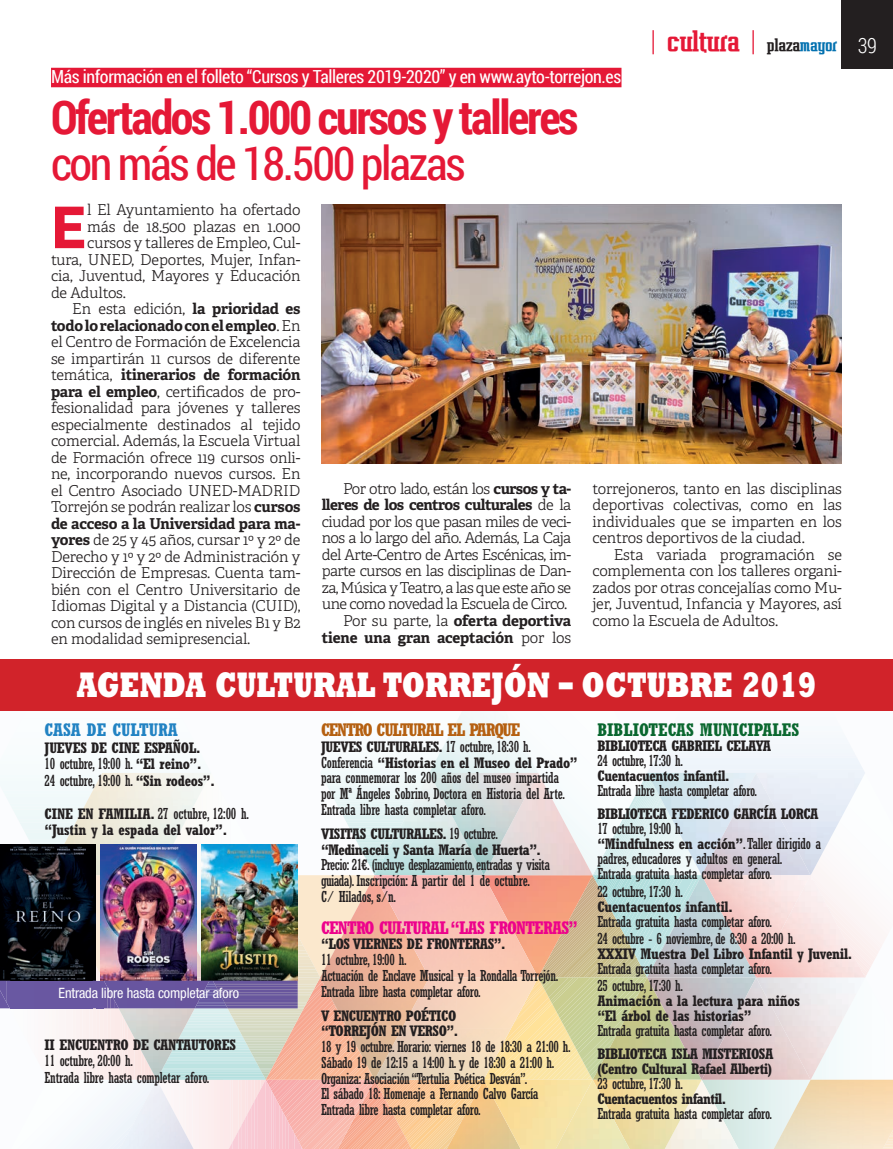
<style>
.page{position:relative;width:893px;height:1149px;background:#fff}
.page>*{position:absolute;margin:0;border:0;box-sizing:border-box;transform-origin:0 0}
.t1{font:800 58.35px "Raleway";color:#e51836}
.t2{font:700 46.5px "Roboto Condensed";letter-spacing:-.05em;color:#e51836}
.t3{font:46.5px "Roboto Condensed";letter-spacing:-.05em;color:#e51836}
.t4{font:800 36px "Rockwell Std";color:#fff;scale:.75 1}
.t5{font:700 27px "Vahika";letter-spacing:-.02em;color:#e51836}
.t6{font:300 21px "Roboto Condensed";color:#fff}
.t7{font:18px "Roboto Condensed";letter-spacing:-.02em;color:#fff}
.t8{font:700 condensed 18px "Rockwell Std";letter-spacing:-.04em;color:#ed028c}
.t9{font:700 condensed 18px "Rockwell Std";letter-spacing:-.06em;color:#b56011}
.t10{font:700 condensed 18px "Rockwell Std";color:#0a672f}
.t11{font:700 condensed 18px "Rockwell Std";color:#2283c3}
.t12{font:condensed 15px/15.8px "Rockwell Std";letter-spacing:-.03em;color:#231f20}
.t13{font:300 15px/16.5px "Adelle";letter-spacing:-.01em;color:#231f20;text-align:justify}
.t14{font:700 condensed 15px/16.5px "Rockwell Std";letter-spacing:-.03em;color:#231f20}
.t15{font:300 15px/16.5px "Adelle";letter-spacing:-.035em;color:#231f20;text-align:right}
.t16{font:700 15px "Adelle";letter-spacing:-.01em;color:#231f20}
.t17{font:700 condensed 15px/16.5px "Rockwell Std";letter-spacing:-.01em;color:#231f20}
.t18{font:condensed 14.25px "Helvetica Neue LT Std";letter-spacing:-.01em;color:#fff}
.s1{font-weight:400}
.s2{font-size:16.5px;color:#231f20}
.s3{font-size:16.5px;color:#0371b0}
.s4{font-weight:700}
.s5{font-weight:300}
</style>
<div class="page">
<div style="left:842px;top:0;width:51px;height:68px;background:#231f20"></div>
<div style="left:0;top:659px;width:893px;height:51px;background:#d1232a"></div>
<img style="left:0;top:710px;width:893px;height:439px">
<img style="left:104px;top:980px;width:105px;height:28px">
<img style="left:0;top:980px;width:96px;height:1px">
<img style="left:202px;top:980px;width:96px;height:1px">
<div style="left:51px;top:68px;width:570px;height:19px;background:#e51836"></div>
<img style="left:322px;top:204px;width:520px;height:259px">
<p class="t7" style="left:51px;top:64px;width:572px">Más información en el folleto “Cursos y Talleres 2019-2020” y en www.ayto-torrejon.es</p>
<h2 class="t2" style="left:51px;top:84px;width:529px">Ofertados 1.000 cursos y talleres</h2>
<h2 class="t3" style="left:51px;top:131px;width:416px">con más de 18.500 plazas</h2>
<h3 class="t5" style="left:651px;top:24px;width:188px"><span class="s1">|</span> cultura <span class="s1">|</span> <span class="s2">plaza</span><span class="s3">mayor</span></h3>
<h1 class="t1" style="left:51px;top:194px;width:37px">E</h1>
<p class="t13" style="left:87px;top:202px;width:215px">l El Ayuntamiento ha ofertado</p>
<p class="t13" style="left:87px;top:218px;width:215px">más de 18.500 plazas en 1.000</p>
<p class="t13" style="left:87px;top:235px;width:215px">cursos y talleres de Empleo, Cul-</p>
<p class="t13" style="left:51px;top:251px;width:251px">tura, UNED, Deportes, Mujer, Infan-</p>
<p class="t13" style="left:51px;top:268px;width:251px">cia, Juventud, Mayores y Educación</p>
<p class="t13" style="left:51px;top:284px;width:76px">de Adultos.</p>
<p class="t13" style="left:72px;top:301px;width:230px">En esta edición, <span class="s4">la prioridad es</span></p>
<p class="t16" style="left:51px;top:316px;width:251px">todo lo relacionado con el empleo<span class="s5">. En</span></p>
<p class="t13" style="left:51px;top:334px;width:251px">el Centro de Formación de Excelencia</p>
<p class="t13" style="left:51px;top:350px;width:251px">se impartirán 11 cursos de diferente</p>
<p class="t16" style="left:51px;top:365px;width:251px"><span class="s5">temática,</span> itinerarios de formación</p>
<p class="t13" style="left:51px;top:383px;width:251px"><span class="s4">para el empleo</span>, certificados de pro-</p>
<p class="t13" style="left:51px;top:400px;width:251px">fesionalidad para jóvenes y talleres</p>
<p class="t13" style="left:51px;top:416px;width:251px">especialmente destinados al tejido</p>
<p class="t13" style="left:51px;top:433px;width:251px">comercial. Además, la Escuela Virtual</p>
<p class="t13" style="left:51px;top:449px;width:251px">de Formación ofrece 119 cursos onli-</p>
<p class="t13" style="left:51px;top:466px;width:251px">ne, incorporando nuevos cursos. En</p>
<p class="t13" style="left:51px;top:482px;width:251px">el Centro Asociado UNED-MADRID</p>
<p class="t13" style="left:51px;top:499px;width:251px">Torrejón se podrán realizar los <span class="s4">cursos</span></p>
<p class="t16" style="left:51px;top:514px;width:251px">de acceso a la Universidad para ma-</p>
<p class="t13" style="left:51px;top:532px;width:251px"><span class="s4">yores</span> de 25 y 45 años, cursar 1º y 2º de</p>
<p class="t13" style="left:51px;top:548px;width:251px">Derecho y 1º y 2º de Administración y</p>
<p class="t13" style="left:51px;top:565px;width:251px">Dirección de Empresas. Cuenta tam-</p>
<p class="t13" style="left:51px;top:581px;width:251px">bién con el Centro Universitario de</p>
<p class="t13" style="left:51px;top:598px;width:251px">Idiomas Digital y a Distancia (CUID),</p>
<p class="t13" style="left:51px;top:614px;width:251px">con cursos de inglés en niveles B1 y B2</p>
<p class="t13" style="left:51px;top:631px;width:201px">en modalidad semipresencial.</p>
<p class="t15" style="left:322px;top:480px;width:251px">Por otro lado, están los <span class="s4">cursos y ta&shy;lleres de los centros culturales</span> de la ciudad por los que pasan miles de veci&shy;nos a lo largo del año. Además, La Caja del Arte-Centro de Artes Escénicas, im&shy;parte cursos en las disciplinas de Dan&shy;za, Música y Teatro, a las que este año se une como novedad la Escuela de Circo.<br>Por su parte, la <span class="s4">oferta deportiva tiene una gran aceptación</span> por los</p>
<p class="t13" style="left:592px;top:480px;width:251px">torrejoneros, tanto en las disciplinas deportivas colectivas, como en las individuales que se imparten en los centros deportivos de la ciudad.</p>
<p class="t13" style="left:592px;top:546px;width:251px;text-indent:21px">Esta variada programación se complementa con los talleres organi&shy;zados por otras concejalías como Mu&shy;jer, Juventud, Infancia y Mayores, así como la Escuela de Adultos.</p>
<h3 class="t4" style="left:77px;top:662px;width:988px">AGENDA CULTURAL TORREJÓN – OCTUBRE 2019</h3>
<h3 class="t6" style="left:858px;top:31px;width:21px">39</h3>
<p class="t11" style="left:45px;top:719px;width:135px">CASA DE CULTURA</p>
<p class="t14" style="left:45px;top:738px;width:172px">JUEVES DE CINE ESPAÑOL.<br><span class="s1">10 octubre, 19:00 h.</span> “El reino”.<br><span class="s1">24 octubre, 19:00 h.</span> “Sin rodeos”.</p>
<p class="t17" style="left:45px;top:804px;width:206px">CINE EN FAMILIA. <span class="s1">27 octubre, 12:00 h. </span>“Justin y la espada del valor”.</p>
<p class="t18" style="left:59px;top:984px;width:182px">Entrada libre hasta completar aforo</p>
<p class="t14" style="left:45px;top:1035px;width:193px">II ENCUENTRO DE CANTAUTORES</p>
<p class="t12" style="left:45px;top:1052px;width:166px;line-height:16.5px">11 octubre, 20:00 h.<br>Entrada libre hasta completar aforo.</p>
<p class="t9" style="left:321px;top:719px;width:201px">CENTRO CULTURAL EL PARQUE</p>
<p class="t12" style="left:321px;top:738px;width:258px"><span class="s4">JUEVES CULTURALES.</span> 17 octubre, 18:30 h.<br>Conferencia <span class="s4">“Historias en el Museo del Prado” </span>para conmemorar los 200 años del museo impartida<br>por Mª Ángeles Sobrino, Doctora en Historia del Arte.<br>Entrada libre hasta completar aforo.</p>
<p class="t14" style="left:321px;top:825px;width:221px;line-height:15.8px">VISITAS CULTURALES. <span class="s1">19 octubre. </span>“Medinaceli y Santa María de Huerta”.</p>
<p class="t12" style="left:321px;top:857px;width:230px">Precio: 21€. (incluye desplazamiento, entradas y visita guiada). Inscripción: A partir del 1 de octubre.<br>C/ Hilados, s/n.</p>
<p class="t8" style="left:321px;top:916px;width:258px">CENTRO CULTURAL “LAS FRONTERAS”</p>
<p class="t14" style="left:321px;top:935px;width:186px">“LOS VIERNES DE FRONTERAS”.</p>
<p class="t12" style="left:321px;top:951px;width:239px">11 octubre, 19:00 h.<br>Actuación de Enclave Musical y la Rondalla Torrejón.<br>Entrada libre hasta completar aforo.</p>
<p class="t14" style="left:321px;top:1006px;width:139px;line-height:15.8px">V ENCUENTRO POÉTICO “TORREJÓN EN VERSO”.</p>
<p class="t12" style="left:321px;top:1038px;width:251px">18 y 19 octubre. Horario: viernes 18 de 18:30 a 21:00 h.<br>Sábado 19 de 12:15 a 14:00 h. y de 18:30 a 21:00 h.<br>Organiza: Asociación “Tertulia Poética Desván”.<br>El sábado 18: Homenaje a Fernando Calvo García Entrada libre hasta completar aforo.</p>
<p class="t10" style="left:597px;top:719px;width:203px">BIBLIOTECAS MUNICIPALES</p>
<p class="t14" style="left:597px;top:737px;width:175px">BIBLIOTECA GABRIEL CELAYA</p>
<p class="t12" style="left:597px;top:752px;width:87px">24 octubre, 17:30 h.</p>
<p class="t14" style="left:597px;top:767px;width:134px">Cuentacuentos infantil.</p>
<p class="t12" style="left:597px;top:782px;width:161px">Entrada libre hasta completar aforo.</p>
<p class="t14" style="left:597px;top:805px;width:223px">BIBLIOTECA FEDERICO GARCÍA LORCA</p>
<p class="t12" style="left:597px;top:821px;width:225px;line-height:15px">17 octubre, 19:00 h.<br><span class="s4">“Mindfulness en acción”</span>. Taller dirigido a padres, educadores y adultos en general.<br>Entrada gratuita hasta completar aforo.</p>
<p class="t12" style="left:597px;top:883px;width:87px">22 octubre, 17:30 h.</p>
<p class="t14" style="left:597px;top:897px;width:137px">Cuentacuentos infantil.</p>
<p class="t12" style="left:597px;top:912px;width:200px;line-height:17.1px">Entrada gratuita hasta completar aforo.<br>24 octubre - 6 noviembre, de 8:30 a 20:00 h.</p>
<p class="t14" style="left:597px;top:944px;width:256px">XXXIV Muestra Del Libro Infantil y Juvenil.</p>
<p class="t12" style="left:597px;top:959px;width:176px;line-height:17.1px">Entrada gratuita hasta completar aforo.<br>25 octubre, 17:30 h.</p>
<p class="t14" style="left:597px;top:992px;width:204px;line-height:15px">Animación a la lectura para niños “El árbol de las historias”</p>
<p class="t12" style="left:597px;top:1022px;width:176px">Entrada gratuita hasta completar aforo.</p>
<p class="t14" style="left:597px;top:1045px;width:177px;line-height:15px">BIBLIOTECA ISLA MISTERIOSA (Centro Cultural Rafael Alberti)</p>
<p class="t12" style="left:597px;top:1075px;width:87px">23 octubre, 17:30 h.</p>
<p class="t14" style="left:597px;top:1090px;width:130px">Cuentacuentos infantil.</p>
<p class="t12" style="left:597px;top:1105px;width:176px">Entrada gratuita hasta completar aforo.</p>
</div>
